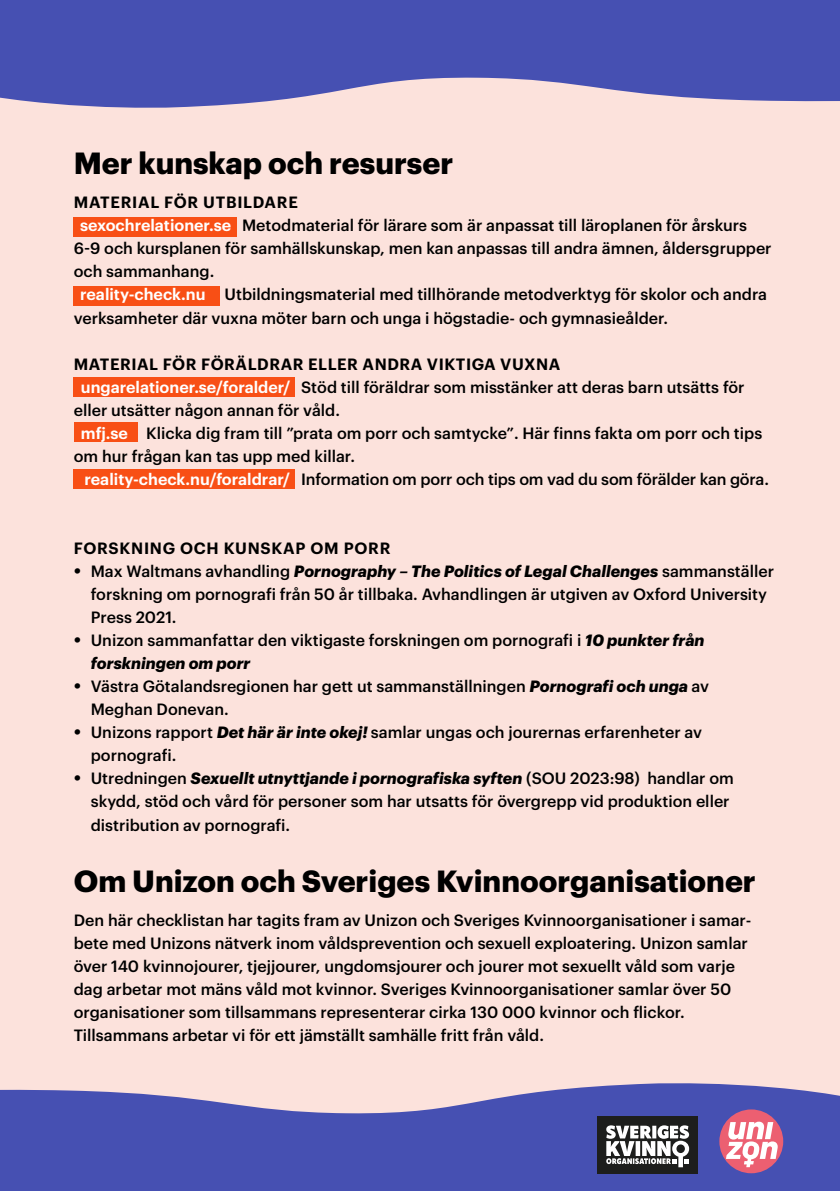
<style>
.page{position:relative;width:840px;height:1191px;background:#fff}
.page>*{position:absolute;margin:0;border:0;box-sizing:border-box;transform-origin:0 0}
.t1{font:700 30px "Graphik";color:#000}
.t2{font:500 16px/23px "Graphik";color:#000}
.t3{font:600 16px "Graphik";letter-spacing:.035em;color:#000}
.s1{font-weight:600;color:#fff}
.s2{font-weight:600;font-style:italic;font-size:20px}
.s3{font-weight:700;font-style:italic}
</style>
<div class="page">
<div style="left:0;top:0;width:839px;height:1191px;background:#fce2dc"></div>
<svg style="left:0;top:1px;width:839px;height:107px;background:#5c61b7"></svg>
<svg style="left:0;top:1083px;width:839px;height:108px;background:#5e63b7"></svg>
<div style="left:74px;top:286px;width:146px;height:20px;background:#f84f15"></div>
<div style="left:74px;top:377px;width:221px;height:20px;background:#f84f15"></div>
<div style="left:74px;top:422px;width:63px;height:20px;background:#f84f15"></div>
<div style="left:74px;top:469px;width:221px;height:20px;background:#f84f15"></div>
<div style="left:74px;top:217px;width:163px;height:20px;background:#f84f15"></div>
<div style="left:719px;top:1109px;width:63px;height:64px;background:#ec5f71;border-radius:50%"></div>
<svg style="left:725px;top:1121px;width:52px;height:46px"></svg>
<div style="left:597px;top:1115px;width:100px;height:58px;background:#1d1e1c"></div>
<svg style="left:606px;top:1125px;width:82px;height:42px"></svg>
<hr style="left:0;top:0;width:839px;height:1px;background:#4650b2">
<p class="t1" style="left:74px;top:140px;width:381px">Mer kunskap och resurser</p>
<p class="t3" style="left:74px;top:190px;width:225px">MATERIAL FÖR UTBILDARE</p>
<p class="t2" style="left:74px;top:213px;width:699px;text-indent:6px"><span class="s1">sexochrelationer.se</span> Metodmaterial för lärare som är anpassat till läroplanen för årskurs<br>6-9 och kursplanen för samhällskunskap, men kan anpassas till andra ämnen, åldersgrupper och sammanhang.</p>
<p class="t2" style="left:74px;top:282px;width:694px;text-indent:6px"><span class="s1">reality-check.nu</span> Utbildningsmaterial med tillhörande metodverktyg för skolor och andra verksamheter där vuxna möter barn och unga i högstadie- och gymnasieålder.</p>
<p class="t3" style="left:74px;top:351px;width:488px">MATERIAL FÖR FÖRÄLDRAR ELLER ANDRA VIKTIGA VUXNA</p>
<p class="t2" style="left:74px;top:374px;width:672px;text-indent:7px"><span class="s1">ungarelationer.se/foralder/</span> Stöd till föräldrar som misstänker att deras barn utsätts för eller utsätter någon annan för våld.</p>
<p class="t2" style="left:74px;top:420px;width:689px;text-indent:7px"><span class="s1">mfj.se</span> Klicka dig fram till ”prata om porr och samtycke”. Här finns fakta om porr och tips om hur frågan kan tas upp med killar.</p>
<p class="t2" style="left:84px;top:466px;width:685px"><span class="s1">reality-check.nu/foraldrar/</span> Information om porr och tips om vad du som förälder kan göra.</p>
<p class="t3" style="left:74px;top:535px;width:318px">FORSKNING OCH KUNSKAP OM PORR</p>
<p class="t2" style="left:91px;top:558px;width:684px;text-indent:-17px"><span class="s2">•</span> Max Waltmans avhandling <span class="s3">Pornography – The Politics of Legal Challenges</span> sammanställer forskning om pornografi från 50 år tillbaka. Avhandlingen är utgiven av Oxford University<br>Press 2021.</p>
<p class="t2" style="left:91px;top:627px;width:615px;text-indent:-17px"><span class="s2">•</span> Unizon sammanfattar den viktigaste forskningen om pornografi i <span class="s3">10 punkter från forskningen om porr</span></p>
<p class="t2" style="left:91px;top:673px;width:619px;text-indent:-17px"><span class="s2">•</span> Västra Götalandsregionen har gett ut sammanställningen <span class="s3">Pornografi och unga</span> av<br>Meghan Donevan.</p>
<p class="t2" style="left:91px;top:719px;width:612px;text-indent:-17px"><span class="s2">•</span> Unizons rapport <span class="s3">Det här är inte okej!</span> samlar ungas och jourernas erfarenheter av pornografi.</p>
<p class="t2" style="left:91px;top:764px;width:644px;line-height:23.6px;text-indent:-17px"><span class="s2">•</span> Utredningen <span class="s3">Sexuellt utnyttjande i pornografiska syften</span> (SOU 2023:98) handlar om skydd, stöd och vård för personer som har utsatts för övergrepp vid produktion eller distribution av pornografi.</p>
<p class="t1" style="left:74px;top:857px;width:683px">Om Unizon och Sveriges Kvinnoorganisationer</p>
<p class="t2" style="left:74px;top:907px;width:678px">Den här checklistan har tagits fram av Unizon och Sveriges Kvinnoorganisationer i samar&shy;bete med Unizons nätverk inom våldsprevention och sexuell exploatering. Unizon samlar över 140 kvinnojourer, tjejjourer, ungdomsjourer och jourer mot sexuellt våld som varje dag arbetar mot mäns våld mot kvinnor. Sveriges Kvinnoorganisationer samlar över 50 organisationer som tillsammans representerar cirka 130 000 kvinnor och flickor.<br>Tillsammans arbetar vi för ett jämställt samhälle fritt från våld.</p>
</div>
